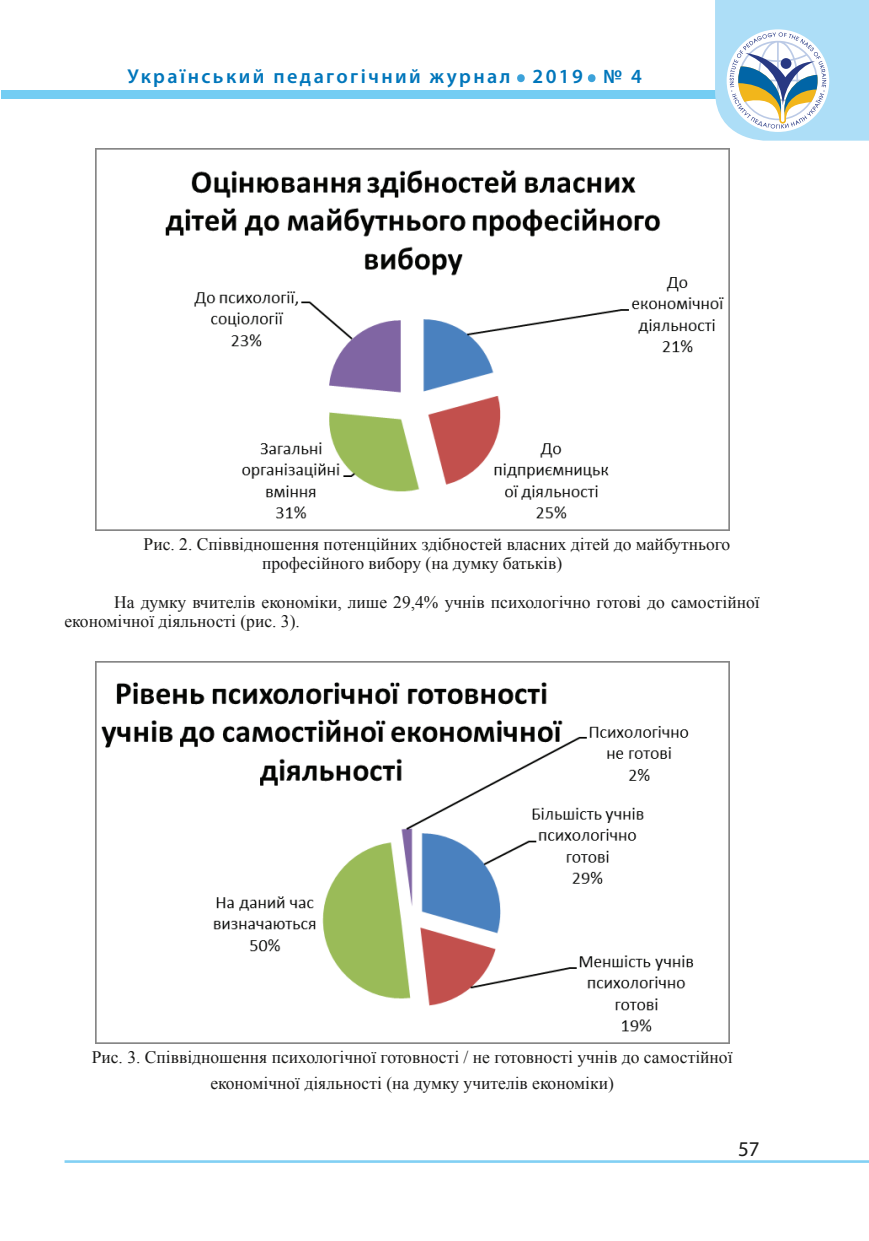
<style>
.page{position:relative;width:869px;height:1241px;background:#fff}
.page>*{position:absolute;margin:0;border:0;box-sizing:border-box;transform-origin:0 0}
.t1{font:600 50.4px "Myriad Pro";color:#3ca2da}
.t2{font:21px "Myriad Pro";color:#1a1a19}
.t3{font:600 20.12px "Myriad Pro";letter-spacing:.12em;color:#0076bb}
.t4{font:17.5px/19.2px "Times New Roman";color:#1a1a19}
</style>
<div class="page">
<div style="left:1px;top:90px;width:867px;height:8px;background:#74cdf3"></div>
<hr style="left:64px;top:1159px;width:804px;height:3px;background:#82d0f4">
<svg style="left:714px;top:0;width:154px;height:141px"></svg>
<img style="left:95px;top:149px;width:633px;height:381px">
<img style="left:95px;top:661px;width:633px;height:382px">
<p class="t3" style="left:127px;top:64px;width:384px">Український педагогічний журнал</p>
<h1 class="t1" style="left:514px;top:33px;width:13px">.</h1>
<p class="t3" style="left:532px;top:64px;width:52px">2019</p>
<h1 class="t1" style="left:585px;top:33px;width:13px">.</h1>
<p class="t3" style="left:603px;top:64px;width:40px">№ 4</p>
<p class="t4" style="left:262px;top:533px;width:469px;text-indent:-118px">Рис. 2. Співвідношення потенційних здібностей власних дітей до майбутнього професійного вибору (на думку батьків)</p>
<p class="t4" style="left:64px;top:591px;width:696px;text-indent:50px">На думку вчителів економіки, лише 29,4% учнів психологічно готові до самостійної економічної діяльності (рис. 3).</p>
<p class="t4" style="left:92px;top:1043px;width:642px;line-height:26.2px;text-align:center">Рис. 3. Співвідношення психологічної готовності / не готовності учнів до самостійної економічної діяльності (на думку учителів економіки)</p>
<p class="t2" style="left:737px;top:1135px;width:23px">57</p>
</div>
